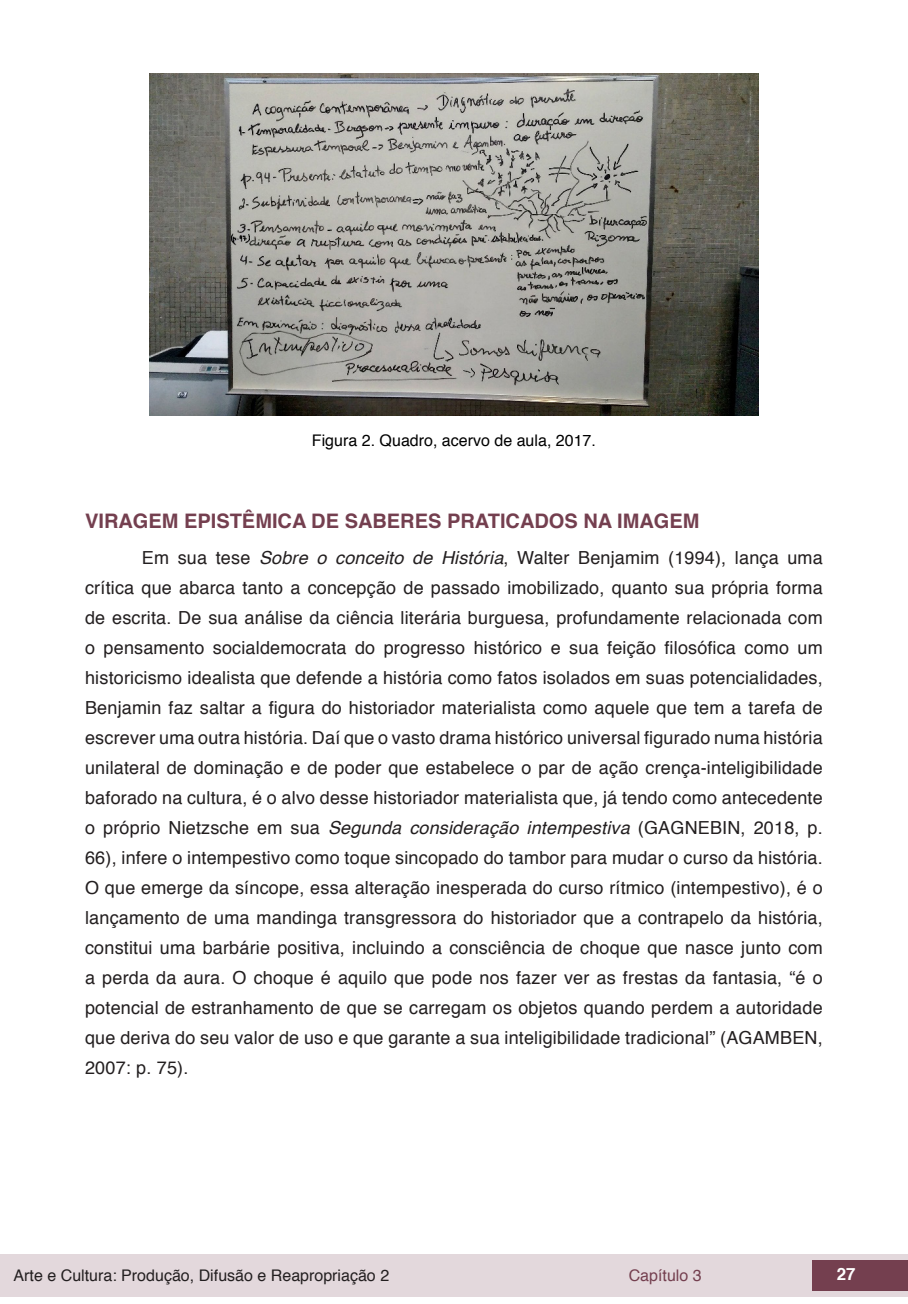
<style>
.page{position:relative;width:908px;height:1304px;background:#fff}
.page>*{position:absolute;margin:0;border:0;box-sizing:border-box;transform-origin:0 0}
.TITULOS{font:700 20px "Helvetica";color:#743f4f}
.txt{font:18px/30px "Helvetica";letter-spacing:.01em;color:#231f20;text-align:justify}
.t1{font:700 16.8px "Helvetica";color:#fff}
.t2{font:16px "Helvetica";color:#231f20}
.imagens_graf_tab{font:16px "Helvetica";color:#000}
.t3{font:16px "Helvetica";color:#743f4f}
.s1{font-style:italic}
</style>
<div class="page">
<div style="left:0;top:1254px;width:906px;height:43px;background:#e3d8dc"></div>
<div style="left:812px;top:1261px;width:95px;height:30px;background:#743f4f"></div>
<img style="left:149px;top:74px;width:609px;height:342px">
<p class="imagens_graf_tab" style="left:312px;top:428px;width:285px">Figura 2. Quadro, acervo de aula, 2017.</p>
<p class="TITULOS" style="left:85px;top:505px;width:615px">VIRAGEM EPISTÊMICA DE SABERES PRATICADOS NA IMAGEM</p>
<p class="txt" style="left:85px;top:543px;width:738px;text-indent:57px">Em sua tese <span class="s1">Sobre o conceito de História</span>, Walter Benjamim (1994), lança uma crítica que abarca tanto a concepção de passado imobilizado, quanto sua própria forma de escrita. De sua análise da ciência literária burguesa, profundamente relacionada com o pensamento socialdemocrata do progresso histórico e sua feição filosófica como um historicismo idealista que defende a história como fatos isolados em suas potencialidades, Benjamin faz saltar a figura do historiador materialista como aquele que tem a tarefa de escrever uma outra história. Daí que o vasto drama histórico universal figurado numa história unilateral de dominação e de poder que estabelece o par de ação crença-inteligibilidade baforado na cultura, é o alvo desse historiador materialista que, já tendo como antecedente o próprio Nietzsche em sua <span class="s1">Segunda consideração intempestiva</span> (GAGNEBIN, 2018, p.<br>66), infere o intempestivo como toque sincopado do tambor para mudar o curso da história.<br>O que emerge da síncope, essa alteração inesperada do curso rítmico (intempestivo), é o lançamento de uma mandinga transgressora do historiador que a contrapelo da história, constitui uma barbárie positiva, incluindo a consciência de choque que nasce junto com a perda da aura. O choque é aquilo que pode nos fazer ver as frestas da fantasia, “é o potencial de estranhamento de que se carregam os objetos quando perdem a autoridade que deriva do seu valor de uso e que garante a sua inteligibilidade tradicional” (AGAMBEN, 2007: p. 75).</p>
<p class="t2" style="left:14px;top:1263px;width:377px">Arte e Cultura: Produção, Difusão e Reapropriação 2</p>
<p class="t3" style="left:628px;top:1263px;width:74px">Capítulo 3</p>
<p class="t1" style="left:836px;top:1261px;width:20px">27</p>
</div>
